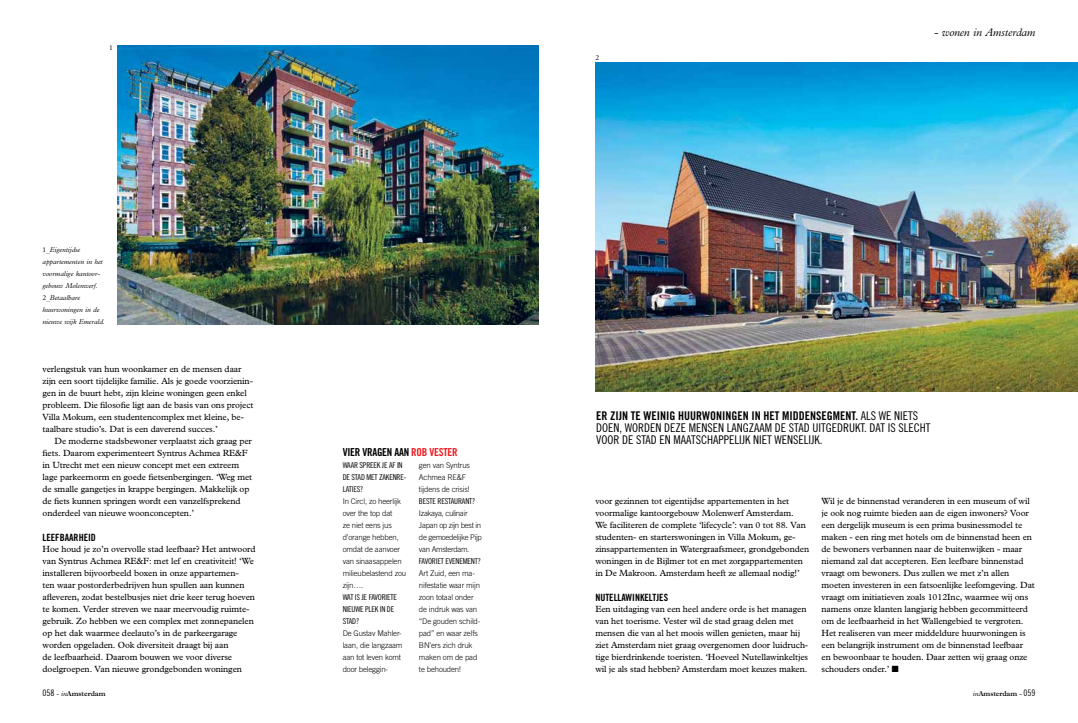
<style>
.page{position:relative;width:1078px;height:723px;background:#fff}
.page>*{position:absolute;margin:0;border:0;box-sizing:border-box;transform-origin:0 0}
.t1{font:12px/12px "Trade Gothic Cond Eighteen";color:#000}
.t2{font:12px "Trade Gothic Bold Cond Twenty";color:#000}
.t3{font:11px "Trade Gothic Bold Cond Twenty";letter-spacing:-.02em;color:#000}
.t4{font:italic 300 11px "M Plantin";letter-spacing:-.01em;color:#000}
.t5{font:10px "Trade Gothic Bold Cond Twenty";color:#000}
.t6{font:9px/12px "M Plantin";letter-spacing:-.01em;color:#000}
.t7{font:8px/12px "Trade Gothic Cond Eighteen";letter-spacing:-.02em;color:#000}
.t8{font:300 7.8px/12px "Trade Gothic";letter-spacing:-.02em;color:#000}
.t9{font:300 7.8px/12px "Trade Gothic";letter-spacing:-.04em;color:#000}
.t10{font:italic 300 7px/12px "M Plantin";color:#000}
.t11{font:600 7px "M Plantin";letter-spacing:-.01em;color:#000}
.t12{font:300 7px "M Plantin";color:#000}
.s1{font-style:normal}
.s2{font-family:"Trade Gothic Cond Eighteen";font-weight:400;font-size:9px}
.s3{font-weight:300}
.s4{font-weight:300;font-style:italic}
.s5{color:#ed1d24}
.s6{font-family:"Trade Gothic Cond Eighteen"}
</style>
<div class="page">
<img style="left:118px;top:45px;width:421px;height:279px">
<img style="left:595px;top:63px;width:482px;height:329px">
<p class="t12" style="left:109px;top:44px;width:5px">1</p>
<p class="t10" style="left:43px;top:244px;width:64px"><span class="s1">1_</span>Eigentijdse appartementen in het voormalige kantoor&shy;gebouw Molenwerf.<br><span class="s1">2_</span>Betaalbare huurwoningen in de nieuwe wijk Emerald.</p>
<p class="t6" style="left:43px;top:363px;width:212px">verlengstuk van hun woonkamer en de mensen daar zijn een soort tijdelijke familie. Als je goede voorzienin&shy;gen in de buurt hebt, zijn kleine woningen geen enkel probleem. Die filosofie ligt aan de basis van ons project Villa Mokum, een studentencomplex met kleine, be&shy;taalbare studio’s. Dat is een daverend succes.’</p>
<p class="t6" style="left:43px;top:435px;width:211px;text-indent:12px">De moderne stadsbewoner verplaatst zich graag per fiets. Daarom experimenteert Syntrus Achmea RE&amp;F in Utrecht met een nieuw concept met een extreem lage parkeernorm en goede fietsenbergingen. ‘Weg met de smalle gangetjes in krappe bergingen. Makkelijk op de fiets kunnen springen wordt een vanzelfsprekend onderdeel van nieuwe woonconcepten.’</p>
<p class="t5" style="left:43px;top:531px;width:55px">LEEFBAARHEID</p>
<p class="t6" style="left:43px;top:543px;width:214px">Hoe houd je zo’n overvolle stad leefbaar? Het antwoord van Syntrus Achmea RE&amp;F: met lef en creativiteit! ‘We installeren bijvoorbeeld boxen in onze appartemen-<br>ten waar postorderbedrijven hun spullen aan kunnen afleveren, zodat bestelbusjes niet drie keer terug hoeven te komen. Verder streven we naar meervoudig ruimte&shy;gebruik. Zo hebben we een complex met zonnepanelen op het dak waarmee deelauto’s in de parkeergarage worden opgeladen. Ook diversiteit draagt bij aan<br>de leefbaarheid. Daarom bouwen we voor diverse doelgroepen. Van nieuwe grondgebonden woningen</p>
<p class="t11" style="left:43px;top:689px;width:64px"><span class="s2">058</span> <span class="s3">-</span> <span class="s4">in</span>Amsterdam</p>
<p class="t3" style="left:342px;top:445px;width:116px">VIER VRAGEN AAN <span class="s5">ROB VESTER</span></p>
<p class="t8" style="left:419px;top:459px;width:53px">gen van Syntrus<br>Achmea RE&amp;F tijdens de crisis!</p>
<p class="t7" style="left:419px;top:495px;width:58px">BESTE RESTAURANT?</p>
<p class="t9" style="left:419px;top:507px;width:64px">Izakaya, culinair<br>Japan op zijn best in de gemoedelijke Pijp van Amsterdam.</p>
<p class="t7" style="left:419px;top:555px;width:63px">FAVORIET EVENEMENT?</p>
<p class="t8" style="left:419px;top:567px;width:63px">Art Zuid, een ma&shy;nifestatie waar mijn zoon totaal onder de indruk was van “De gouden schild&shy;pad” en waar zelfs<br>BN’ers zich druk maken om de pad te behouden!</p>
<p class="t7" style="left:342px;top:459px;width:65px">WAAR SPREEK JE AF IN<br>DE STAD MET ZAKENRE-<br>LATIES?</p>
<p class="t8" style="left:342px;top:495px;width:65px">In Circl, zo heerlijk over the top dat<br>ze niet eens jus d’orange hebben, omdat de aanvoer van sinaasappelen milieubelastend zou zijn….</p>
<p class="t7" style="left:342px;top:591px;width:56px">WAT IS JE FAVORIETE<br>NIEUWE PLEK IN DE<br>STAD?</p>
<p class="t8" style="left:342px;top:627px;width:61px">De Gustav Mahler&shy;laan, die langzaam aan tot leven komt door beleggin-</p>
<p class="t12" style="left:595px;top:54px;width:5px">2</p>
<p class="t4" style="left:934px;top:26px;width:103px">- wonen in Amsterdam</p>
<h1 class="t2" style="left:596px;top:408px;width:323px">ER ZIJN TE WEINIG HUURWONINGEN IN HET MIDDENSEGMENT. <span class="s6">ALS WE NIETS</span></h1>
<h1 class="t1" style="left:596px;top:422px;width:336px">DOEN, WORDEN DEZE MENSEN LANGZAAM DE STAD UITGEDRUKT. DAT IS SLECHT<br>VOOR DE STAD EN MAATSCHAPPELIJK NIET WENSELIJK.</h1>
<p class="t6" style="left:595px;top:495px;width:215px">voor gezinnen tot eigentijdse appartementen in het voormalige kantoorgebouw Molenwerf Amsterdam.<br>We faciliteren de complete ‘lifecycle’: van 0 tot 88. Van studenten- en starterswoningen in Villa Mokum, ge&shy;zinsappartementen in Watergraafsmeer, grondgebonden woningen in de Bijlmer tot en met zorgappartementen in De Makroon. Amsterdam heeft ze allemaal nodig!’</p>
<p class="t5" style="left:595px;top:591px;width:74px">NUTELLAWINKELTJES</p>
<p class="t6" style="left:595px;top:603px;width:214px">Een uitdaging van een heel andere orde is het managen van het toerisme. Vester wil de stad graag delen met mensen die van al het moois willen genieten, maar hij ziet Amsterdam niet graag overgenomen door luidruch&shy;tige bierdrinkende toeristen. ‘Hoeveel Nutellawinkeltjes wil je als stad hebben? Amsterdam moet keuzes maken.</p>
<p class="t6" style="left:821px;top:495px;width:215px">Wil je de binnenstad veranderen in een museum of wil je ook nog ruimte bieden aan de eigen inwoners? Voor een dergelijk museum is een prima businessmodel te maken - een ring met hotels om de binnenstad heen en de bewoners verbannen naar de buitenwijken - maar niemand zal dat accepteren. Een leefbare binnenstad vraagt om bewoners. Dus zullen we met z’n allen moeten investeren in een fatsoenlijke leefomgeving. Dat vraagt om initiatieven zoals 1012Inc, waarmee wij ons namens onze klanten langjarig hebben gecommitteerd om de leefbaarheid in het Wallengebied te vergroten.<br>Het realiseren van meer middeldure huurwoningen is een belangrijk instrument om de binnenstad leefbaar<br>en bewoonbaar te houden. Daar zetten wij graag onze schouders onder.’ ■</p>
<p class="t11" style="left:972px;top:689px;width:64px"><span class="s4">in</span>Amsterdam <span class="s3">-</span> <span class="s2">059</span></p>
</div>
